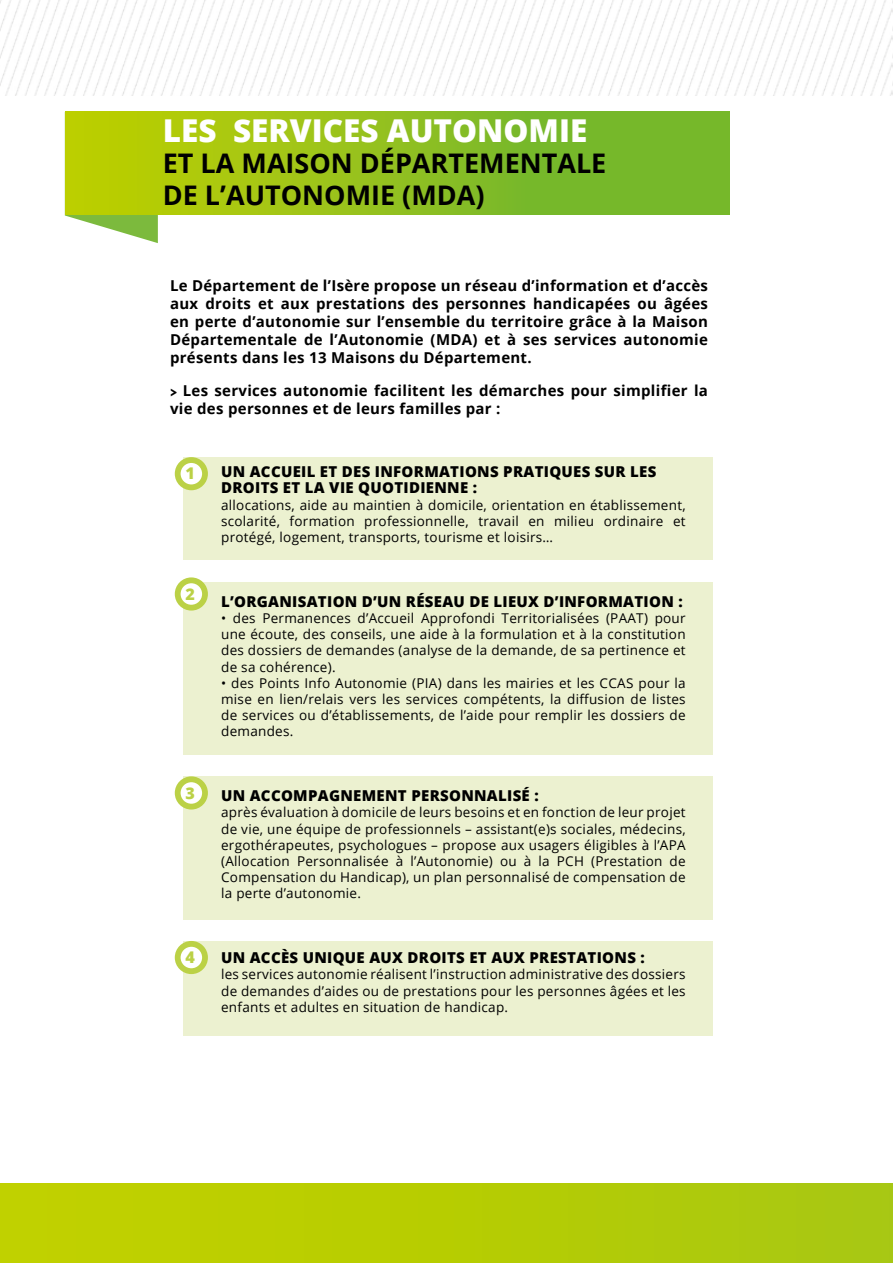
<style>
.page{position:relative;width:893px;height:1263px;background:#fff}
.page>*{position:absolute;margin:0;border:0;box-sizing:border-box;transform-origin:0 0}
.t1{font:800 31.5px "Open Sans";color:#fff}
.t2{font:700 27px/31.5px "Open Sans";color:#000}
.t3{font:800 16.05px "Open Sans";color:#bbd146}
.t4{font:700 15px/18px "Open Sans";letter-spacing:.02em;color:#000;text-align:justify}
.t5{font:800 15px/16.2px "Open Sans";letter-spacing:.02em;color:#000}
.t6{font:13.5px/16.2px "Open Sans";letter-spacing:.02em;color:#000;text-align:justify}
.s1{font-family:"Raleway";font-size:13.5px}
</style>
<div class="page">
<div style="left:183px;top:457px;width:530px;height:103px;background:#ecf1d0"></div>
<div style="left:183px;top:583px;width:530px;height:172px;background:#ecf1d0"></div>
<div style="left:183px;top:776px;width:530px;height:143px;background:#ecf1d0"></div>
<div style="left:183px;top:941px;width:530px;height:95px;background:#ecf1d0"></div>
<div style="left:0;top:1183px;width:893px;height:80px;background:linear-gradient(to right,#c3d100,#a8c810)"></div>
<img style="left:0;top:0;width:893px;height:96px">
<div style="left:178px;top:460px;width:27px;height:27px;background:#fff;border-radius:50%"></div>
<div style="left:175px;top:457px;width:33px;height:33px;border:6px solid #bbd146;border-radius:50%"></div>
<div style="left:178px;top:580px;width:27px;height:28px;background:#fff;border-radius:50%"></div>
<div style="left:175px;top:577px;width:33px;height:33px;border:6px solid #bbd146;border-radius:50%"></div>
<div style="left:178px;top:779px;width:27px;height:28px;background:#fff;border-radius:50%"></div>
<div style="left:175px;top:776px;width:33px;height:33px;border:6px solid #bbd146;border-radius:50%"></div>
<div style="left:178px;top:944px;width:27px;height:27px;background:#fff;border-radius:50%"></div>
<div style="left:175px;top:941px;width:33px;height:33px;border:6px solid #bbd146;border-radius:50%"></div>
<svg style="left:65px;top:215px;width:93px;height:28px"></svg>
<div style="left:65px;top:112px;width:664px;height:103px;background:linear-gradient(to right,#bdcf03,#68b334)"></div>
<h1 class="t1" style="left:163px;top:106px;width:426px">LES SERVICES AUTONOMIE</h1>
<h2 class="t2" style="left:163px;top:147px;width:445px">ET LA MAISON DÉPARTEMENTALE<br>DE L’AUTONOMIE (MDA)</h2>
<p class="t4" style="left:170px;top:276px;width:539px">Le Département de l’Isère propose un réseau d’information et d’accès aux droits et aux prestations des personnes handicapées ou âgées en perte d’autonomie sur l’ensemble du territoire grâce à la Maison Départementale de l’Autonomie (MDA) et à ses services autonomie présents dans les 13 Maisons du Département.</p>
<p class="t4" style="left:170px;top:381px;width:539px"><span class="s1">&gt;</span> Les services autonomie facilitent les démarches pour simplifier la vie des personnes et de leurs familles par :</p>
<p class="t3" style="left:185px;top:461px;width:11px">1</p>
<p class="t5" style="left:221px;top:463px;width:437px">UN ACCUEIL ET DES INFORMATIONS PRATIQUES SUR LES<br>DROITS ET LA VIE QUOTIDIENNE :</p>
<p class="t6" style="left:221px;top:496px;width:466px">allocations, aide au maintien à domicile, orientation en établissement, scolarité, formation professionnelle, travail en milieu ordinaire et protégé, logement, transports, tourisme et loisirs…</p>
<p class="t3" style="left:185px;top:582px;width:11px">2</p>
<p class="t5" style="left:221px;top:592px;width:463px">L’ORGANISATION D’UN RÉSEAU DE LIEUX D’INFORMATION :</p>
<p class="t6" style="left:221px;top:610px;width:466px">• des Permanences d’Accueil Approfondi Territorialisées (PAAT) pour une écoute, des conseils, une aide à la formulation et à la constitution des dossiers de demandes (analyse de la demande, de sa pertinence et de sa cohérence).</p>
<p class="t6" style="left:221px;top:674px;width:466px">• des Points Info Autonomie (PIA) dans les mairies et les CCAS pour la mise en lien/relais vers les services compétents, la diffusion de listes de services ou d’établissements, de l’aide pour remplir les dossiers de demandes.</p>
<p class="t3" style="left:185px;top:781px;width:11px">3</p>
<p class="t5" style="left:221px;top:787px;width:319px">UN ACCOMPAGNEMENT PERSONNALISÉ :</p>
<p class="t6" style="left:221px;top:804px;width:466px">après évaluation à domicile de leurs besoins et en fonction de leur projet de vie, une équipe de professionnels – assistant(e)s sociales, médecins, ergothérapeutes, psychologues – propose aux usagers éligibles à l’APA (Allocation Personnalisée à l’Autonomie) ou à la PCH (Prestation de Compensation du Handicap), un plan personnalisé de compensation de la perte d’autonomie.</p>
<p class="t3" style="left:185px;top:945px;width:11px">4</p>
<p class="t5" style="left:221px;top:949px;width:425px">UN ACCÈS UNIQUE AUX DROITS ET AUX PRESTATIONS :</p>
<p class="t6" style="left:221px;top:966px;width:466px">les services autonomie réalisent l’instruction administrative des dossiers de demandes d’aides ou de prestations pour les personnes âgées et les enfants et adultes en situation de handicap.</p>
</div>
